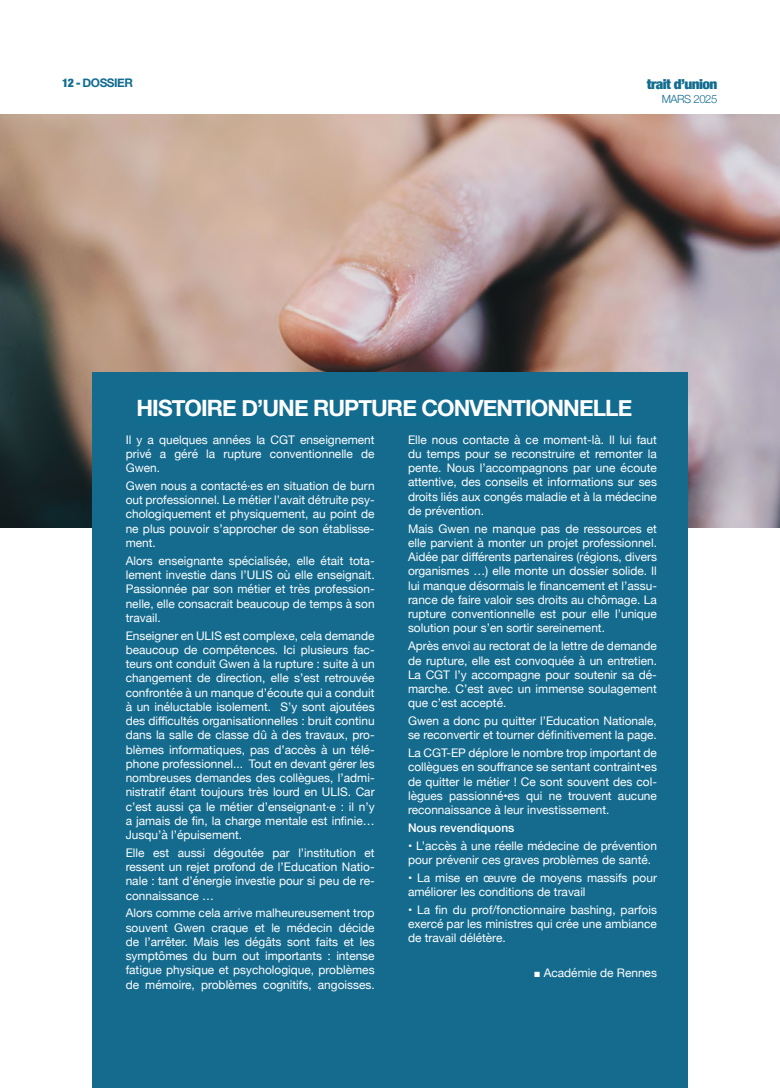
<style>
.page{position:relative;width:780px;height:1088px;background:#fff}
.page>*{position:absolute;margin:0;border:0;box-sizing:border-box;transform-origin:0 0}
.t1{font:700 22.5px "Helvetica Neue";letter-spacing:-.04em;color:#fff}
.t2{font:900 condensed 13.75px "Helvetica Neue";letter-spacing:-.04em;color:#126c90;scale:1.11 1}
.t3{font:11.88px/14.2px "Helvetica Neue";color:#fff;text-align:justify}
.t4{font:500 11.88px "Helvetica Neue";color:#fff}
.t5{font:700 11.88px "Helvetica Neue";letter-spacing:-.04em;color:#126c90}
.t6{font:300 11.25px "Helvetica Neue";letter-spacing:-.04em;color:#126c90}
.s1{font-weight:900;font-stretch:condensed}
.s2{font-family:"Arial";font-size:11.25px}
</style>
<div class="page">
<img style="left:0;top:114px;width:780px;height:413px">
<div style="left:92px;top:372px;width:595px;height:716px;background:#146b8e"></div>
<p class="t5" style="left:62px;top:74px;width:72px"><span class="s1">12 -</span> DOSSIER</p>
<p class="t2" style="left:646px;top:73px;width:65px">trait d’union</p>
<p class="t6" style="left:661px;top:90px;width:57px">MARS 2025</p>
<h1 class="t1" style="left:136px;top:390px;width:497px">HISTOIRE D’UNE RUPTURE CONVENTIONNELLE</h1>
<p class="t3" style="left:126px;top:433px;width:250px">Il y a quelques années la CGT enseignement privé a géré la rupture conventionnelle de Gwen.</p>
<p class="t3" style="left:126px;top:479px;width:250px">Gwen nous a contacté·es en situation de burn out professionnel. Le métier l’avait détruite psy&shy;chologiquement et physiquement, au point de ne plus pouvoir s’approcher de son établisse&shy;ment.</p>
<p class="t3" style="left:126px;top:554px;width:250px">Alors enseignante spécialisée, elle était tota&shy;lement investie dans l’ULIS où elle enseignait.<br>Passionnée par son métier et très profession&shy;nelle, elle consacrait beaucoup de temps à son travail.</p>
<p class="t3" style="left:126px;top:629px;width:250px">Enseigner en ULIS est complexe, cela demande beaucoup de compétences. Ici plusieurs fac&shy;teurs ont conduit Gwen à la rupture : suite à un changement de direction, elle s’est retrouvée confrontée à un manque d’écoute qui a conduit à un inéluctable isolement. S’y sont ajoutées des difficultés organisationnelles : bruit continu dans la salle de classe dû à des travaux, pro&shy;blèmes informatiques, pas d’accès à un télé&shy;phone professionnel... Tout en devant gérer les nombreuses demandes des collègues, l’admi&shy;nistratif étant toujours très lourd en ULIS. Car c’est aussi ça le métier d’enseignant·e : il n’y a jamais de fin, la charge mentale est infinie… Jusqu’à l’épuisement.</p>
<p class="t3" style="left:126px;top:846px;width:250px">Elle est aussi dégoutée par l’institution et ressent un rejet profond de l’Education Natio&shy;nale : tant d’énergie investie pour si peu de re&shy;connaissance …</p>
<p class="t3" style="left:126px;top:907px;width:250px">Alors comme cela arrive malheureusement trop souvent Gwen craque et le médecin décide de l’arrêter. Mais les dégâts sont faits et les symptômes du burn out importants : intense fatigue physique et psychologique, problèmes de mémoire, problèmes cognitifs, angoisses.</p>
<p class="t3" style="left:408px;top:433px;width:250px">Elle nous contacte à ce moment-là. Il lui faut du temps pour se reconstruire et remonter la pente. Nous l’accompagnons par une écoute attentive, des conseils et informations sur ses droits liés aux congés maladie et à la médecine de prévention.</p>
<p class="t3" style="left:408px;top:522px;width:250px">Mais Gwen ne manque pas de ressources et elle parvient à monter un projet professionnel.<br>Aidée par différents partenaires (régions, divers organismes …) elle monte un dossier solide. Il lui manque désormais le financement et l’assu&shy;rance de faire valoir ses droits au chômage. La rupture conventionnelle est pour elle l’unique solution pour s’en sortir sereinement.</p>
<p class="t3" style="left:408px;top:639px;width:250px">Après envoi au rectorat de la lettre de demande de rupture, elle est convoquée à un entretien.<br>La CGT l’y accompagne pour soutenir sa dé&shy;marche. C’est avec un immense soulagement que c’est accepté.</p>
<p class="t3" style="left:408px;top:714px;width:250px">Gwen a donc pu quitter l’Education Nationale, se reconvertir et tourner définitivement la page.</p>
<p class="t3" style="left:408px;top:746px;width:250px">La CGT-EP déplore le nombre trop important de collègues en souffrance se sentant contraint•es de quitter le métier ! Ce sont souvent des col&shy;lègues passionné•es qui ne trouvent aucune reconnaissance à leur investissement.</p>
<p class="t4" style="left:408px;top:818px;width:108px">Nous revendiquons</p>
<p class="t3" style="left:408px;top:839px;width:250px">• L’accès à une réelle médecine de prévention pour prévenir ces graves problèmes de santé.</p>
<p class="t3" style="left:408px;top:871px;width:250px">• La mise en œuvre de moyens massifs pour améliorer les conditions de travail</p>
<p class="t3" style="left:408px;top:903px;width:250px">• La fin du prof/fonctionnaire bashing, parfois exercé par les ministres qui crée une ambiance de travail délétère.</p>
<p class="t3" style="left:534px;top:966px;width:124px"><span class="s2">■</span> Académie de Rennes</p>
</div>
